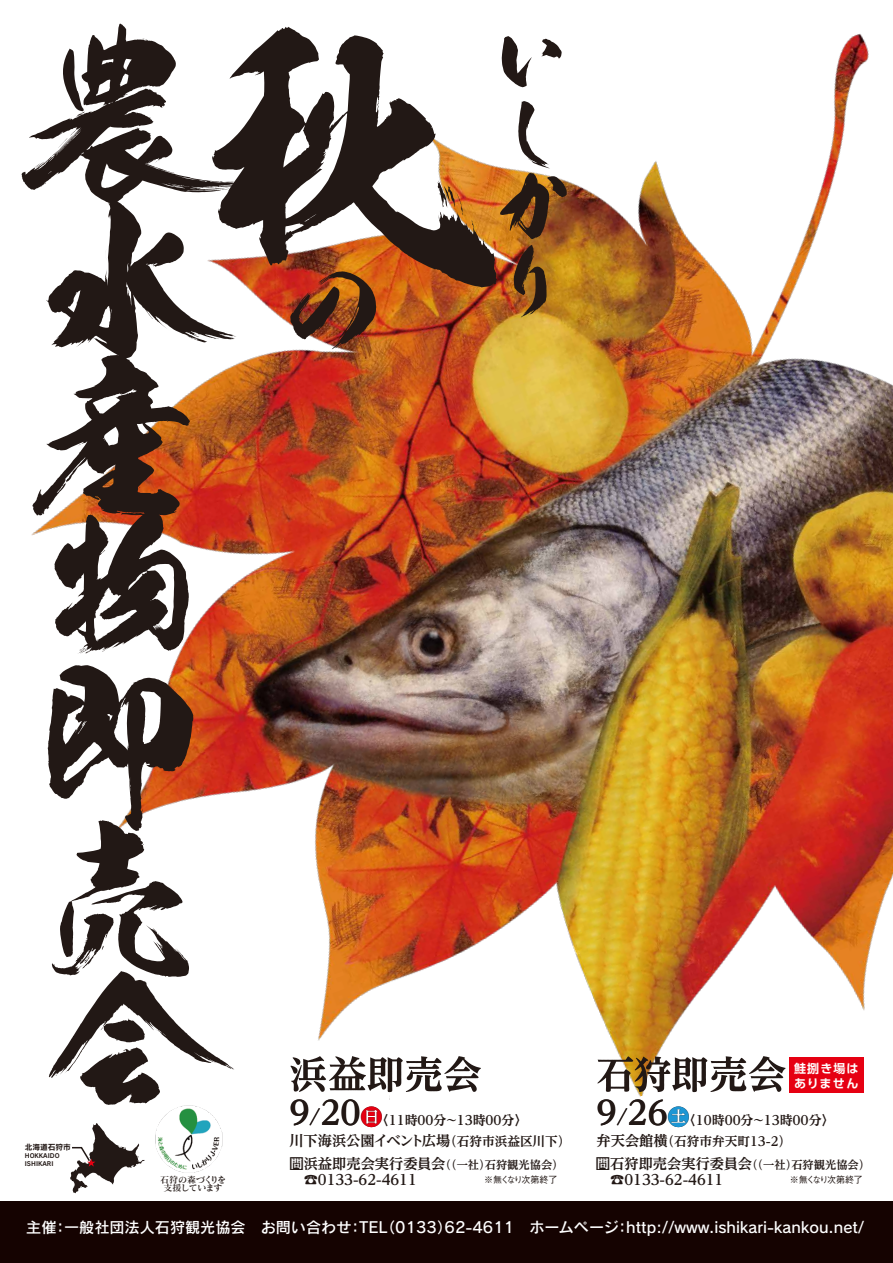
<style>
.page{position:relative;width:893px;height:1263px;background:#fff}
.page>*{position:absolute;margin:0;border:0;box-sizing:border-box;transform-origin:0 0}
.t1{font:87.15px/73.7px "FOT Kso Goryu New";color:#221815}
.t2{font:15.15px "Rodin Pro DB";color:#fff}
.t3{font:700 14.25px "UD Reimin Pro";color:#221815}
.t4{font:700 12.9px "UD Reimin Pro";color:#221815}
.t5{font:700 12.6px "UD Reimin Pro";color:#221815}
.t6{font:700 12px/14.1px "UD Shin Go Pro De";letter-spacing:.085em;color:#fff}
.t7{font:700 11.25px "UD Reimin Pro";color:#221815}
.t8{font:500 9px "Gothic BBB Pro";letter-spacing:-.15em;color:#221815}
.t9{font:9px/7.5px "Matisse Pro DB";letter-spacing:-.09em;color:#221815;text-align:center}
.t10{font:7.65px "Rodin Pro B";color:#221815}
.t11{font:6.15px/7.6px "Rodin Pro B";color:#221815}
.s1{font-size:32.7px}
.s2{font-size:21.6px}
.s3{font-size:12.6px}
.s4{font-size:14.25px}
</style>
<div class="page">
<img style="left:0;top:26px;width:893px;height:1176px">
<div style="left:0;top:1202px;width:893px;height:61px;background:#150301"></div>
<svg style="left:242px;top:27px;width:194px;height:238px;fill:#221815"></svg>
<img style="left:290px;top:161px;width:207px;height:188px">
<svg style="left:48px;top:665px;width:186px;height:440px"></svg>
<svg style="left:22px;top:23px;width:220px;height:631px"></svg>
<svg style="left:70px;top:1123px;width:75px;height:70px"></svg>
<svg style="left:290px;top:1056px;width:191px;height:42px"></svg>
<svg style="left:597px;top:1056px;width:188px;height:36px"></svg>
<div style="left:789px;top:1057px;width:74px;height:36px;background:#e60012"></div>
<img style="left:153px;top:1102px;width:72px;height:71px">
<h1 class="t1" style="left:488px;top:23px;width:80px">いしかり</h1>
<p class="t10" style="left:25px;top:1142px;width:47px">北海道石狩市</p>
<p class="t11" style="left:25px;top:1152px;width:36px">HOKKAIDO<br>ISHIKARI</p>
<p class="t9" style="left:160px;top:1176px;width:67px">石狩の森づくりを支援しています</p>
<p class="t6" style="left:794px;top:1061px;width:66px">鮭捌き場はありません</p>
<p class="t4" style="left:289px;top:1109px;width:239px"><span class="s1">9</span><span class="s2">/</span><span class="s1">20</span><span class="s2">日</span>〈11時00分～13時00分〉</p>
<p class="t3" style="left:289px;top:1129px;width:283px">川下海浜公園イベント広場<span class="s3">（石狩市浜益区川下）</span></p>
<p class="t7" style="left:289px;top:1155px;width:276px"><span class="s4">問浜益即売会実行委員会</span>（（一社）石狩観光協会）</p>
<p class="t3" style="left:289px;top:1168px;width:129px">　☎0133-62-4611</p>
<p class="t4" style="left:596px;top:1109px;width:239px"><span class="s1">9</span><span class="s2">/</span><span class="s1">26</span><span class="s2">土</span>〈10時00分～13時００分〉</p>
<p class="t5" style="left:596px;top:1131px;width:196px"><span class="s4">弁天会館横</span>（石狩市弁天町13-2）</p>
<p class="t7" style="left:596px;top:1155px;width:276px"><span class="s4">問石狩即売会実行委員会</span>（（一社）石狩観光協会）</p>
<p class="t8" style="left:484px;top:1172px;width:75px">※無くなり次第終了</p>
<p class="t3" style="left:596px;top:1168px;width:129px">　☎0133-62-4611</p>
<p class="t8" style="left:790px;top:1172px;width:75px">※無くなり次第終了</p>
<p class="t2" style="left:26px;top:1217px;width:839px">主催：一般社団法人石狩観光協会　お問い合わせ：TEL（0133）62-4611　ホームページ：http://www.ishikari-kankou.net/</p>
</div>
